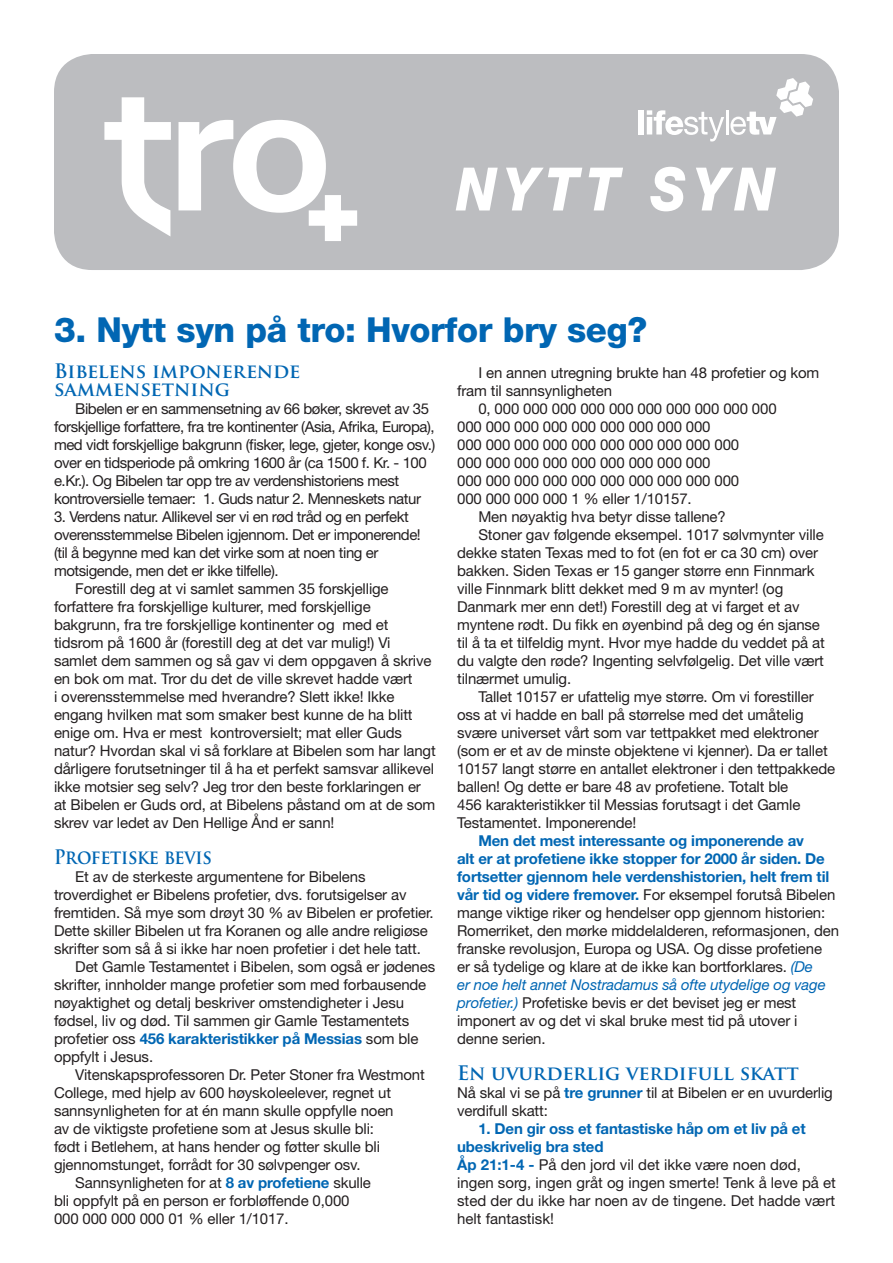
<style>
.page{position:relative;width:893px;height:1263px;background:#fff}
.page>*{position:absolute;margin:0;border:0;box-sizing:border-box;transform-origin:0 0}
.t1{font:italic 800 60px "Helvetica Neue LT Pro";letter-spacing:.125em;color:#fff;scale:.9 1}
.t2{font:800 34.5px "Helvetica Neue LT Pro";letter-spacing:-.01em;color:#0166b3}
.t3{font:700 19.5px/18px "Trajan Pro";letter-spacing:-.01em;color:#0166b3}
.t4{font:700 19.5px "Trajan Pro";letter-spacing:-.01em;color:#0166b3;scale:.9 1}
.t5{font:15px/18px "Helvetica Neue LT Pro";letter-spacing:-.01em;color:#231f20}
.t6{font:15px/18px "Helvetica Neue LT Pro";letter-spacing:-.03em;color:#231f20}
.t7{font:700 15px "Helvetica Neue LT Pro";letter-spacing:-.01em;color:#0166b3}
.s1{font-weight:400;color:#231f20}
.s2{font-weight:700;color:#0166b3}
.s3{font-style:italic;color:#0166b3}
</style>
<div class="page">
<div style="left:54px;top:54px;width:785px;height:216px;background:#bcbdc0;border-radius:38px"></div>
<svg style="left:104px;top:97px;width:67px;height:139px"></svg>
<svg style="left:179px;top:120px;width:178px;height:121px"></svg>
<div style="left:638px;top:110px;width:6px;height:24px;background:#fff"></div>
<svg style="left:647px;top:110px;width:77px;height:31px"></svg>
<hr style="left:726px;top:110px;width:2px;height:24px;background:#fff">
<svg style="left:730px;top:78px;width:83px;height:57px"></svg>
<h1 class="t1" style="left:457px;top:153px;width:357px">Nytt syn</h1>
<h2 class="t2" style="left:54px;top:309px;width:595px">3. Nytt syn på tro: Hvorfor bry seg?</h2>
<h3 class="t3" style="left:54px;top:362px;width:248px">Bibelens imponerende sammensetning</h3>
<p class="t6" style="left:54px;top:399px;width:383px;text-indent:21px">Bibelen er en sammensetning av 66 bøker, skrevet av 35 forskjellige forfattere, fra tre kontinenter (Asia, Afrika, Europa), med vidt forskjellige bakgrunn (fisker, lege, gjeter, konge osv.) over en tidsperiode på omkring 1600 år (ca 1500 f. Kr. - 100 e.Kr.). Og Bibelen tar opp tre av verdenshistoriens mest kontroversielle temaer: 1. Guds natur 2. Menneskets natur</p>
<p class="t6" style="left:54px;top:507px;width:356px">3. Verdens natur. Allikevel ser vi en rød tråd og en perfekt</p>
<p class="t6" style="left:54px;top:525px;width:368px">overensstemmelse Bibelen igjennom. Det er imponerende!</p>
<p class="t6" style="left:54px;top:543px;width:326px">(til å begynne med kan det virke som at noen ting er</p>
<p class="t6" style="left:54px;top:561px;width:226px">motsigende, men det er ikke tilfelle).</p>
<p class="t5" style="left:75px;top:579px;width:315px">Forestill deg at vi samlet sammen 35 forskjellige</p>
<p class="t5" style="left:54px;top:597px;width:318px">forfattere fra forskjellige kulturer, med forskjellige</p>
<p class="t5" style="left:54px;top:615px;width:336px">bakgrunn, fra tre forskjellige kontinenter og med et</p>
<p class="t5" style="left:54px;top:633px;width:338px">tidsrom på 1600 år (forestill deg at det var mulig!) Vi</p>
<p class="t5" style="left:54px;top:651px;width:379px">samlet dem sammen og så gav vi dem oppgaven å skrive</p>
<p class="t5" style="left:54px;top:669px;width:360px">en bok om mat. Tror du det de ville skrevet hadde vært</p>
<p class="t5" style="left:54px;top:687px;width:342px">i overensstemmelse med hverandre? Slett ikke! Ikke</p>
<p class="t5" style="left:54px;top:705px;width:360px">engang hvilken mat som smaker best kunne de ha blitt</p>
<p class="t5" style="left:54px;top:723px;width:350px">enige om. Hva er mest kontroversielt; mat eller Guds</p>
<p class="t5" style="left:54px;top:741px;width:383px">natur? Hvordan skal vi så forklare at Bibelen som har langt</p>
<p class="t5" style="left:54px;top:759px;width:382px">dårligere forutsetninger til å ha et perfekt samsvar allikevel</p>
<p class="t5" style="left:54px;top:777px;width:368px">ikke motsier seg selv? Jeg tror den beste forklaringen er</p>
<p class="t5" style="left:54px;top:795px;width:383px">at Bibelen er Guds ord, at Bibelens påstand om at de som</p>
<p class="t5" style="left:54px;top:813px;width:282px">skrev var ledet av Den Hellige Ånd er sann!</p>
<h3 class="t4" style="left:54px;top:845px;width:177px">Profetiske bevis</h3>
<p class="t5" style="left:75px;top:867px;width:292px">Et av de sterkeste argumentene for Bibelens</p>
<p class="t5" style="left:54px;top:885px;width:354px">troverdighet er Bibelens profetier, dvs. forutsigelser av</p>
<p class="t5" style="left:54px;top:903px;width:381px">fremtiden. Så mye som drøyt 30 % av Bibelen er profetier.</p>
<p class="t5" style="left:54px;top:921px;width:375px">Dette skiller Bibelen ut fra Koranen og alle andre religiøse</p>
<p class="t5" style="left:54px;top:939px;width:368px">skrifter som så å si ikke har noen profetier i det hele tatt.</p>
<p class="t5" style="left:75px;top:957px;width:361px">Det Gamle Testamentet i Bibelen, som også er jødenes</p>
<p class="t5" style="left:54px;top:975px;width:374px">skrifter, innholder mange profetier som med forbausende</p>
<p class="t5" style="left:54px;top:993px;width:352px">nøyaktighet og detalj beskriver omstendigheter i Jesu</p>
<p class="t5" style="left:54px;top:1011px;width:357px">fødsel, liv og død. Til sammen gir Gamle Testamentets</p>
<p class="t7" style="left:54px;top:1029px;width:366px"><span class="s1">profetier oss</span> 456 karakteristikker på Messias <span class="s1">som ble</span></p>
<p class="t5" style="left:54px;top:1047px;width:101px">oppfylt i Jesus.</p>
<p class="t5" style="left:75px;top:1065px;width:351px">Vitenskapsprofessoren Dr. Peter Stoner fra Westmont</p>
<p class="t5" style="left:54px;top:1083px;width:339px">College, med hjelp av 600 høyskoleelever, regnet ut</p>
<p class="t5" style="left:54px;top:1101px;width:341px">sannsynligheten for at én mann skulle oppfylle noen</p>
<p class="t5" style="left:54px;top:1119px;width:322px">av de viktigste profetiene som at Jesus skulle bli:</p>
<p class="t5" style="left:54px;top:1137px;width:328px">født i Betlehem, at hans hender og føtter skulle bli</p>
<p class="t5" style="left:54px;top:1155px;width:308px">gjennomstunget, forrådt for 30 sølvpenger osv.</p>
<p class="t5" style="left:75px;top:1173px;width:297px">Sannsynligheten for at <span class="s2">8 av profetiene</span> skulle</p>
<p class="t5" style="left:54px;top:1191px;width:297px">bli oppfylt på en person er forbløffende 0,000</p>
<p class="t5" style="left:54px;top:1209px;width:236px">000 000 000 000 01 % eller 1/1017.</p>
<p class="t5" style="left:478px;top:363px;width:342px">I en annen utregning brukte han 48 profetier og kom</p>
<p class="t5" style="left:457px;top:381px;width:156px">fram til sannsynligheten</p>
<p class="t5" style="left:478px;top:399px;width:300px">0, 000 000 000 000 000 000 000 000 000 000</p>
<p class="t5" style="left:457px;top:417px;width:255px">000 000 000 000 000 000 000 000 000</p>
<p class="t5" style="left:457px;top:435px;width:284px">000 000 000 000 000 000 000 000 000 000</p>
<p class="t5" style="left:457px;top:453px;width:255px">000 000 000 000 000 000 000 000 000</p>
<p class="t5" style="left:457px;top:471px;width:284px">000 000 000 000 000 000 000 000 000 000</p>
<p class="t5" style="left:457px;top:489px;width:236px">000 000 000 000 1 % eller 1/10157.</p>
<p class="t5" style="left:478px;top:507px;width:249px">Men nøyaktig hva betyr disse tallene?</p>
<p class="t5" style="left:478px;top:525px;width:347px">Stoner gav følgende eksempel. 1017 sølvmynter ville</p>
<p class="t5" style="left:457px;top:543px;width:362px">dekke staten Texas med to fot (en fot er ca 30 cm) over</p>
<p class="t5" style="left:457px;top:561px;width:359px">bakken. Siden Texas er 15 ganger større enn Finnmark</p>
<p class="t5" style="left:457px;top:579px;width:328px">ville Finnmark blitt dekket med 9 m av mynter! (og</p>
<p class="t5" style="left:457px;top:597px;width:344px">Danmark mer enn det!) Forestill deg at vi farget et av</p>
<p class="t5" style="left:457px;top:615px;width:364px">myntene rødt. Du fikk en øyenbind på deg og én sjanse</p>
<p class="t5" style="left:457px;top:633px;width:369px">til å ta et tilfeldig mynt. Hvor mye hadde du veddet på at</p>
<p class="t5" style="left:457px;top:651px;width:368px">du valgte den røde? Ingenting selvfølgelig. Det ville vært</p>
<p class="t5" style="left:457px;top:669px;width:116px">tilnærmet umulig.</p>
<p class="t5" style="left:478px;top:687px;width:337px">Tallet 10157 er ufattelig mye større. Om vi forestiller</p>
<p class="t5" style="left:457px;top:705px;width:348px">oss at vi hadde en ball på størrelse med det umåtelig</p>
<p class="t5" style="left:457px;top:723px;width:363px">svære universet vårt som var tettpakket med elektroner</p>
<p class="t5" style="left:457px;top:741px;width:372px">(som er et av de minste objektene vi kjenner). Da er tallet</p>
<p class="t5" style="left:457px;top:759px;width:380px">10157 langt større en antallet elektroner i den tettpakkede</p>
<p class="t5" style="left:457px;top:777px;width:333px">ballen! Og dette er bare 48 av profetiene. Totalt ble</p>
<p class="t5" style="left:457px;top:795px;width:345px">456 karakteristikker til Messias forutsagt i det Gamle</p>
<p class="t5" style="left:457px;top:813px;width:181px">Testamentet. Imponerende!</p>
<p class="t5" style="left:457px;top:831px;width:383px;text-indent:21px"><span class="s2">Men det mest interessante og imponerende av<br>alt er at profetiene ikke stopper for 2000 år siden. De fortsetter gjennom hele verdenshistorien, helt frem til vår tid og videre fremover.</span> For eksempel forutså Bibelen mange viktige riker og hendelser opp gjennom historien:<br>Romerriket, den mørke middelalderen, reformasjonen, den franske revolusjon, Europa og USA. Og disse profetiene<br>er så tydelige og klare at de ikke kan bortforklares. <span class="s3">(De<br>er noe helt annet Nostradamus så ofte utydelige og vage profetier.)</span> Profetiske bevis er det beviset jeg er mest imponert av og det vi skal bruke mest tid på utover i denne serien.</p>
<h3 class="t3" style="left:457px;top:1064px;width:343px">En uvurderlig verdifull skatt</h3>
<p class="t5" style="left:457px;top:1083px;width:377px">Nå skal vi se på <span class="s2">tre grunner</span> til at Bibelen er en uvurderlig verdifull skatt:</p>
<p class="t5" style="left:457px;top:1119px;width:380px;text-indent:21px"><span class="s2">1. Den gir oss et fantastiske håp om et liv på et ubeskrivelig bra sted<br>Åp 21:1-4 -</span> På den jord vil det ikke være noen død, ingen sorg, ingen gråt og ingen smerte! Tenk å leve på et sted der du ikke har noen av de tingene. Det hadde vært helt fantastisk!</p>
</div>
